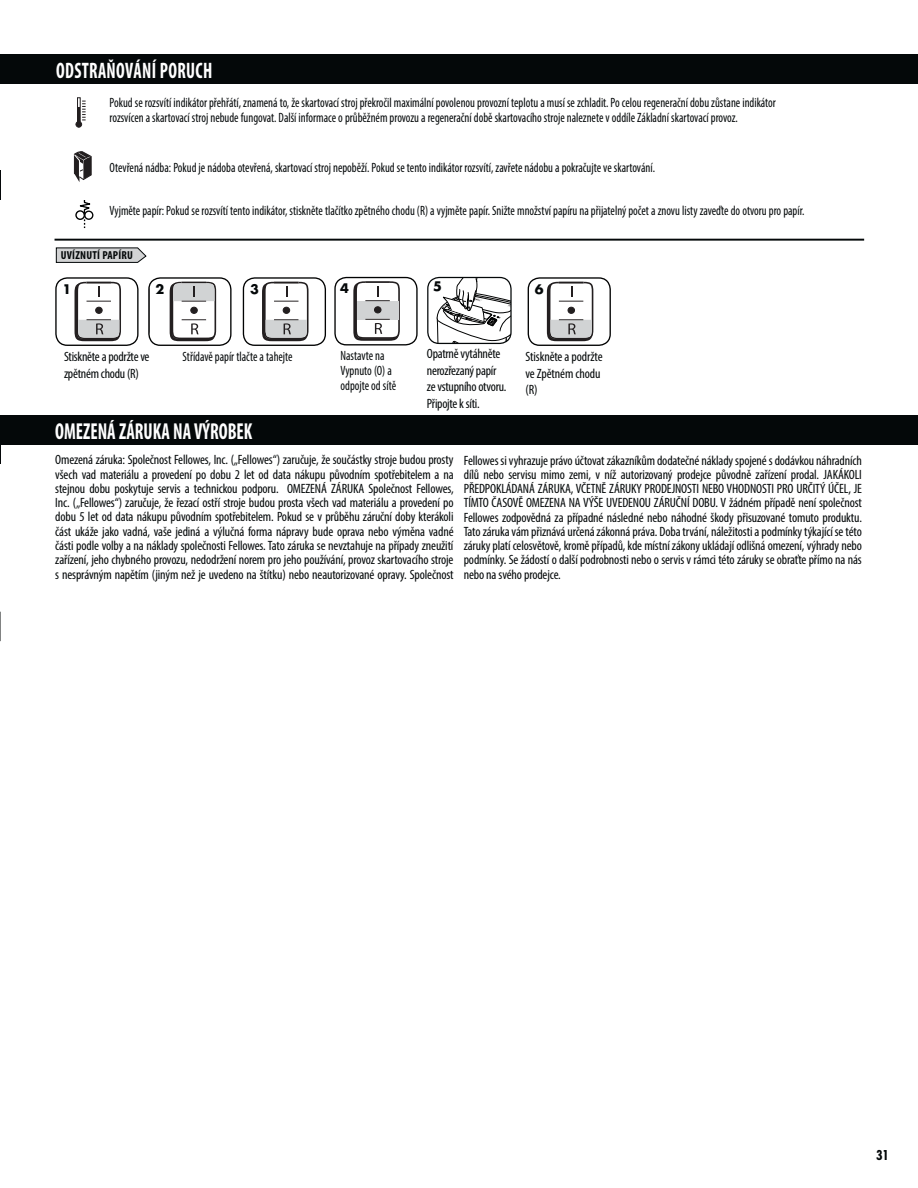
<style>
.page{position:relative;width:918px;height:1188px;background:#fff}
.page>*{position:absolute;margin:0;border:0;box-sizing:border-box;transform-origin:0 0}
.t1{font:700 condensed 23.1px "Myriad Pro";color:#fff;scale:.8 1}
.t2{font:700 condensed 22.5px "Myriad Pro";letter-spacing:.02em;color:#fff;scale:.8 1}
.t3{font:condensed 13.5px/14.2px "Myriad Pro";color:#040809;text-align:justify}
.t4{font:condensed 13.5px/15px "Myriad Pro";color:#040809;scale:.9 1}
.t5{font:condensed 13.5px/16.5px "Myriad Pro";letter-spacing:-.02em;color:#040809}
.t6{font:700 condensed 13.2px "Futura Std";color:#040809}
.t7{font:700 12.9px "Futura Std";color:#040809}
.t8{font:700 condensed 11.55px "Myriad Pro";letter-spacing:.02em;color:#040809}
</style>
<div class="page">
<hr style="left:0;top:434px;width:1px;height:30px;background:#040809">
<svg style="left:0;top:171px;width:1px;height:29px"></svg>
<svg style="left:437px;top:277px;width:74px;height:67px"></svg>
<div style="left:427px;top:277px;width:85px;height:67px;border:1px solid #040809;border-radius:11px"></div>
<div style="left:75px;top:283px;width:45px;height:58px;border:3px solid #231f20;border-radius:9px"></div>
<div style="left:77px;top:283px;width:43px;height:55px;background:#fff;border-radius:9px"></div>
<div style="left:77px;top:282px;width:44px;height:57px;border:2px solid #231f20;border-radius:9px"></div>
<div style="left:95px;top:307px;width:7px;height:7px;border:1px solid #231f20;border-radius:50%"></div>
<svg style="left:87px;top:282px;width:24px;height:31px"></svg>
<svg style="left:78px;top:319px;width:41px;height:19px"></svg>
<div style="left:55px;top:277px;width:84px;height:69px;border:1px solid #010202;border-radius:11px"></div>
<svg style="left:56px;top:247px;width:91px;height:16px"></svg>
<div style="left:170px;top:283px;width:45px;height:58px;border:3px solid #231f20;border-radius:9px"></div>
<div style="left:172px;top:283px;width:43px;height:55px;background:#fff;border-radius:9px"></div>
<div style="left:172px;top:282px;width:44px;height:57px;border:2px solid #231f20;border-radius:9px"></div>
<div style="left:190px;top:307px;width:8px;height:7px;border:1px solid #231f20;border-radius:50%"></div>
<svg style="left:182px;top:319px;width:24px;height:15px"></svg>
<svg style="left:173px;top:282px;width:41px;height:31px"></svg>
<div style="left:148px;top:277px;width:84px;height:69px;border:1px solid #010202;border-radius:11px"></div>
<div style="left:262px;top:283px;width:46px;height:58px;border:3px solid #231f20;border-radius:9px"></div>
<div style="left:265px;top:283px;width:43px;height:55px;background:#fff;border-radius:9px"></div>
<div style="left:264px;top:282px;width:45px;height:57px;border:2px solid #231f20;border-radius:9px"></div>
<div style="left:283px;top:307px;width:7px;height:6px;background:#231f20;border-radius:50%"></div>
<div style="left:283px;top:307px;width:7px;height:7px;border:1px solid #231f20;border-radius:50%"></div>
<svg style="left:274px;top:282px;width:24px;height:20px"></svg>
<svg style="left:266px;top:319px;width:41px;height:19px"></svg>
<div style="left:243px;top:277px;width:83px;height:69px;border:1px solid #010202;border-radius:11px"></div>
<div style="left:547px;top:283px;width:46px;height:58px;border:3px solid #231f20;border-radius:9px"></div>
<div style="left:550px;top:283px;width:43px;height:55px;background:#fff;border-radius:9px"></div>
<div style="left:549px;top:282px;width:44px;height:57px;border:2px solid #231f20;border-radius:9px"></div>
<div style="left:568px;top:307px;width:7px;height:6px;background:#231f20;border-radius:50%"></div>
<div style="left:568px;top:307px;width:7px;height:7px;border:1px solid #231f20;border-radius:50%"></div>
<svg style="left:559px;top:282px;width:24px;height:20px"></svg>
<svg style="left:550px;top:319px;width:42px;height:19px"></svg>
<div style="left:528px;top:277px;width:83px;height:69px;border:1px solid #010202;border-radius:11px"></div>
<div style="left:353px;top:282px;width:46px;height:59px;border:3px solid #231f20;border-radius:9px"></div>
<div style="left:356px;top:282px;width:43px;height:56px;background:#fff;border-radius:9px"></div>
<div style="left:355px;top:281px;width:45px;height:58px;border:2px solid #231f20;border-radius:9px"></div>
<hr style="left:365px;top:281px;width:25px;height:2px;background:#231f20">
<div style="left:357px;top:301px;width:41px;height:18px;background:#d1d3d4"></div>
<svg style="left:375px;top:307px;width:6px;height:6px"></svg>
<div style="left:374px;top:306px;width:7px;height:7px;border:1px solid #231f20;border-radius:50%"></div>
<svg style="left:365px;top:319px;width:25px;height:15px"></svg>
<svg style="left:365px;top:286px;width:25px;height:15px"></svg>
<div style="left:334px;top:277px;width:84px;height:68px;border:1px solid #010202;border-radius:11px"></div>
<div style="left:0;top:54px;width:918px;height:29px;background:#040809"></div>
<hr style="left:55px;top:239px;width:809px;height:2px;background:#040809">
<div style="left:0;top:415px;width:918px;height:30px;background:#040809"></div>
<div style="left:77px;top:97px;width:4px;height:26px;border:1px solid #221e1f"></div>
<div style="left:75px;top:121px;width:7px;height:7px;border:1px solid #221e1f;border-radius:50%"></div>
<svg style="left:76px;top:101px;width:10px;height:27px"></svg>
<svg style="left:74px;top:151px;width:18px;height:31px"></svg>
<svg style="left:75px;top:200px;width:19px;height:28px"></svg>
<h2 class="t2" style="left:56px;top:62px;width:197px">ODSTRAŇOVÁNÍ PORUCH</h2>
<p class="t4" style="left:110px;top:96px;width:742px">Pokud se rozsvítí indikátor přehřátí, znamená to, že skartovací stroj překročil maximální povolenou provozní teplotu a musí se zchladit. Po celou regenerační dobu zůstane indikátor rozsvícen a skartovací stroj nebude fungovat. Další informace o průběžném provozu a regenerační době skartovacího stroje naleznete v oddíle Základní skartovací provoz.</p>
<p class="t4" style="left:110px;top:161px;width:608px">Otevřená nádba: Pokud je nádoba otevřená, skartovací stroj nepoběží. Pokud se tento indikátor rozsvítí, zavřete nádobu a pokračujte ve skartování.</p>
<p class="t4" style="left:110px;top:205px;width:773px">Vyjměte papír: Pokud se rozsvítí tento indikátor, stiskněte tlačítko zpětného chodu (R) a vyjměte papír. Snižte množství papíru na přijatelný počet a znovu listy zaveďte do otvoru pro papír.</p>
<p class="t8" style="left:61px;top:251px;width:74px">UVÍZNUTÍ PAPÍRU</p>
<p class="t7" style="left:63px;top:283px;width:10px">1</p>
<p class="t7" style="left:433px;top:280px;width:10px">5</p>
<p class="t7" style="left:340px;top:282px;width:10px">4</p>
<p class="t7" style="left:156px;top:283px;width:10px">2</p>
<p class="t7" style="left:250px;top:283px;width:10px">3</p>
<p class="t7" style="left:535px;top:283px;width:10px">6</p>
<p class="t5" style="left:64px;top:350px;width:87px">Stiskněte a podržte ve zpětném chodu (R)</p>
<p class="t4" style="left:183px;top:350px;width:124px">Střídavě papír tlačte a tahejte</p>
<p class="t4" style="left:341px;top:349px;width:63px">Nastavte na<br>Vypnuto (O) a odpojte od sítě</p>
<p class="t5" style="left:427px;top:347px;width:81px">Opatrně vytáhněte nerozřezaný papír ze vstupního otvoru.<br>Připojte k síti.</p>
<p class="t3" style="left:526px;top:350px;width:79px;line-height:16.5px;text-align:left">Stiskněte a podržte ve Zpětném chodu (R)</p>
<h1 class="t1" style="left:55px;top:422px;width:248px">OMEZENÁ ZÁRUKA NA VÝROBEK</h1>
<p class="t3" style="left:55px;top:454px;width:400px">Omezená záruka: Společnost Fellowes, Inc. („Fellowes“) zaručuje, že součástky stroje budou prosty všech vad materiálu a provedení po dobu 2 let od data nákupu původním spotřebitelem a na stejnou dobu poskytuje servis a technickou podporu. OMEZENÁ ZÁRUKA Společnost Fellowes, Inc. („Fellowes“) zaručuje, že řezací ostří stroje budou prosta všech vad materiálu a provedení po dobu 5 let od data nákupu původním spotřebitelem. Pokud se v průběhu záruční doby kterákoli část ukáže jako vadná, vaše jediná a výlučná forma nápravy bude oprava nebo výměna vadné části podle volby a na náklady společnosti Fellowes. Tato záruka se nevztahuje na případy zneužití zařízení, jeho chybného provozu, nedodržení norem pro jeho používání, provoz skartovacího stroje s nesprávným napětím (jiným než je uvedeno na štítku) nebo neautorizované opravy. Společnost</p>
<p class="t3" style="left:464px;top:454px;width:400px">Fellowes si vyhrazuje právo účtovat zákazníkům dodatečné náklady spojené s dodávkou náhradních dílů nebo servisu mimo zemi, v níž autorizovaný prodejce původně zařízení prodal. JAKÁKOLI PŘEDPOKLÁDANÁ ZÁRUKA, VČETNĚ ZÁRUKY PRODEJNOSTI NEBO VHODNOSTI PRO URČITÝ ÚČEL, JE TÍMTO ČASOVĚ OMEZENA NA VÝŠE UVEDENOU ZÁRUČNÍ DOBU. V žádném případě není společnost Fellowes zodpovědná za případné následné nebo náhodné škody přisuzované tomuto produktu.<br>Tato záruka vám přiznává určená zákonná práva. Doba trvání, náležitosti a podmínky týkající se této záruky platí celosvětově, kromě případů, kde místní zákony ukládají odlišná omezení, výhrady nebo podmínky. Se žádostí o další podrobnosti nebo o servis v rámci této záruky se obraťte přímo na nás nebo na svého prodejce.</p>
<p class="t6" style="left:876px;top:1149px;width:14px">31</p>
</div>
